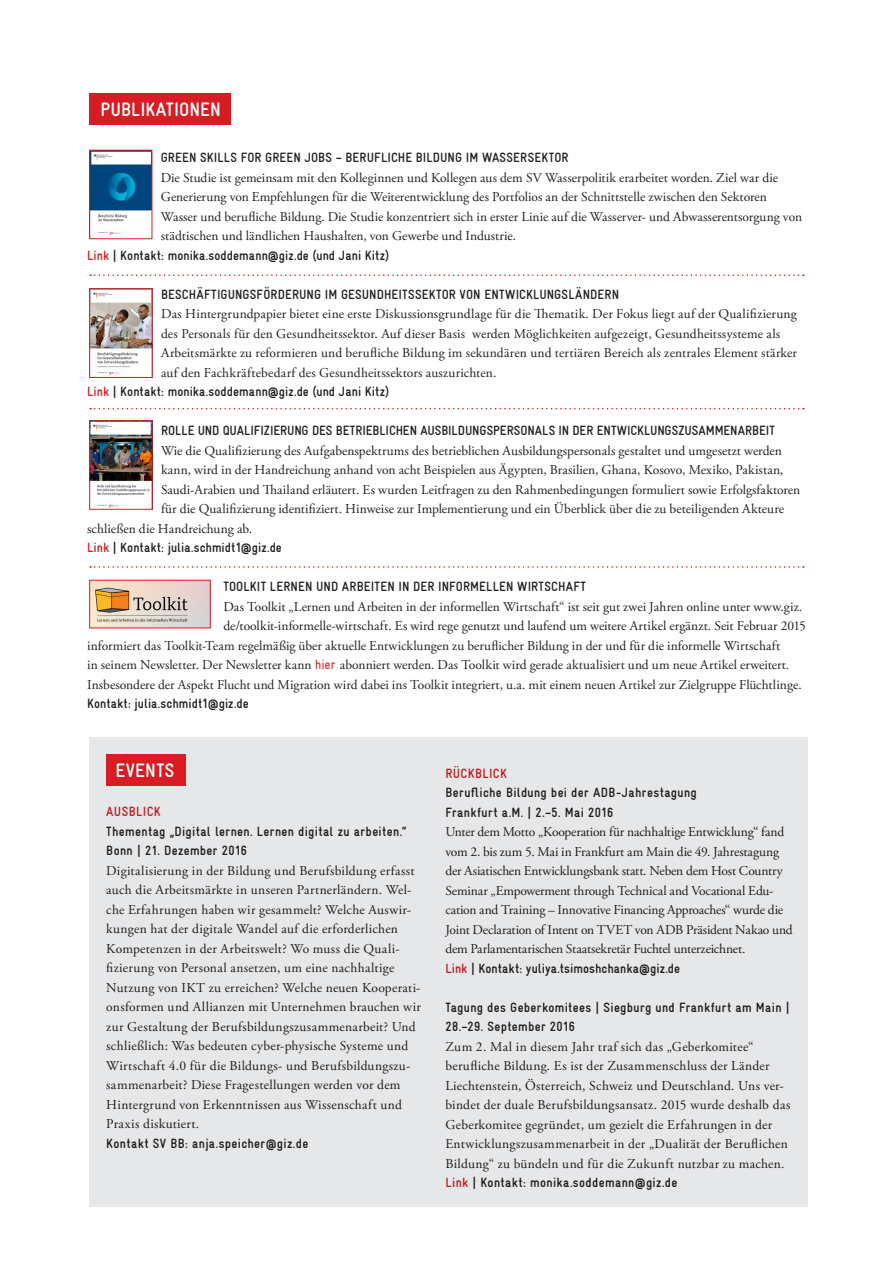
<style>
.page{position:relative;width:893px;height:1263px;background:#fff}
.page>*{position:absolute;margin:0;border:0;box-sizing:border-box;transform-origin:0 0}
.t1{font:700 condensed 19.5px "Gravur";letter-spacing:.01em;color:#fff}
.t2{font:13.5px/19.5px "Adobe Garamond Pro";letter-spacing:.01em;color:#231f20}
.t3{font:700 condensed 13.5px/19.5px "Gravur";letter-spacing:.01em;color:#231f20}
.t4{font:13.5px/19.5px "Adobe Garamond Pro";letter-spacing:-.015em;color:#231f20}
.t5{font:700 condensed 13.5px "Gravur";letter-spacing:.03em;color:#d81c23}
.s1{color:#d81c23}
.s2{font-family:"Gravur";font-stretch:condensed;color:#d81c23}
</style>
<div class="page">
<div style="left:89px;top:737px;width:719px;height:469px;background:#e6e7e9"></div>
<div style="left:89px;top:94px;width:142px;height:31px;background:#d81c23"></div>
<div style="left:106px;top:754px;width:79px;height:31px;background:#d81c23"></div>
<img style="left:91px;top:582px;width:118px;height:44px">
<div style="left:89px;top:580px;width:122px;height:48px;border:1px solid #d81c23"></div>
<img style="left:91px;top:152px;width:59px;height:83px">
<div style="left:89px;top:150px;width:63px;height:89px;border:1px solid #d81c23"></div>
<img style="left:91px;top:424px;width:59px;height:84px">
<div style="left:89px;top:420px;width:63px;height:90px;border:1px solid #d81c23"></div>
<img style="left:91px;top:292px;width:59px;height:83px">
<div style="left:89px;top:288px;width:63px;height:90px;border:1px solid #d81c23"></div>
<svg style="left:90px;top:274px;width:714px;height:2px"></svg>
<svg style="left:90px;top:408px;width:714px;height:1px"></svg>
<svg style="left:90px;top:566px;width:714px;height:2px"></svg>
<p class="t1" style="left:100px;top:99px;width:122px">PUBLIKATIONEN</p>
<p class="t3" style="left:161px;top:148px;width:409px">GREEN SKILLS FOR GREEN JOBS – BERUFLICHE BILDUNG IM WASSERSEKTOR</p>
<p class="t2" style="left:161px;top:168px;width:643px">Die Studie ist gemeinsam mit den Kolleginnen und Kollegen aus dem SV Wasserpolitik erarbeitet worden. Ziel war die Generierung von Empfehlungen für die Weiterentwicklung des Portfolios an der Schnittstelle zwischen den Sektoren Wasser und berufliche Bildung. Die Studie konzentriert sich in erster Linie auf die Wasserver- und Abwasserentsorgung von städtischen und ländlichen Haushalten, von Gewerbe und Industrie.</p>
<p class="t3" style="left:87px;top:245px;width:304px"><span class="s1">Link</span> | Kontakt: monika.soddemann@giz.de (und Jani Kitz)</p>
<p class="t3" style="left:161px;top:284px;width:460px">BESCHÄFTIGUNGSFÖRDERUNG IM GESUNDHEITSSEKTOR VON ENTWICKLUNGSLÄNDERN</p>
<p class="t2" style="left:161px;top:305px;width:638px">Das Hintergrundpapier bietet eine erste Diskussionsgrundlage für die Thematik. Der Fokus liegt auf der Qualifizierung des Personals für den Gesundheitssektor. Auf dieser Basis werden Möglichkeiten aufgezeigt, Gesundheitssysteme als Arbeitsmärkte zu reformieren und berufliche Bildung im sekundären und tertiären Bereich als zentrales Element stärker auf den Fachkräftebedarf des Gesundheitssektors auszurichten.</p>
<p class="t3" style="left:87px;top:382px;width:304px"><span class="s1">Link</span> | Kontakt: monika.soddemann@giz.de (und Jani Kitz)</p>
<p class="t3" style="left:161px;top:421px;width:615px">ROLLE UND QUALIFIZIERUNG DES BETRIEBLICHEN AUSBILDUNGSPERSONALS IN DER ENTWICKLUNGSZUSAMMENARBEIT</p>
<p class="t2" style="left:161px;top:441px;width:622px">Wie die Qualifizierung des Aufgabenspektrums des betrieblichen Ausbildungspersonals gestaltet und umgesetzt werden</p>
<p class="t2" style="left:161px;top:461px;width:624px">kann, wird in der Handreichung anhand von acht Beispielen aus Ägypten, Brasilien, Ghana, Kosovo, Mexiko, Pakistan,</p>
<p class="t2" style="left:161px;top:480px;width:641px">Saudi-Arabien und Thailand erläutert. Es wurden Leitfragen zu den Rahmenbedingungen formuliert sowie Erfolgsfaktoren</p>
<p class="t2" style="left:161px;top:500px;width:625px">für die Qualifizierung identifiziert. Hinweise zur Implementierung und ein Überblick über die zu beteiligenden Akteure</p>
<p class="t2" style="left:87px;top:519px;width:167px">schließen die Handreichung ab.</p>
<p class="t3" style="left:87px;top:538px;width:196px"><span class="s1">Link</span> | Kontakt: julia.schmidt1@giz.de</p>
<p class="t3" style="left:223px;top:577px;width:364px">TOOLKIT LERNEN UND ARBEITEN IN DER INFORMELLEN WIRTSCHAFT</p>
<p class="t2" style="left:223px;top:597px;width:580px">Das Toolkit „Lernen und Arbeiten in der informellen Wirtschaft“ ist seit gut zwei Jahren online unter www.giz.</p>
<p class="t2" style="left:223px;top:617px;width:584px">de/toolkit-informelle-wirtschaft. Es wird rege genutzt und laufend um weitere Artikel ergänzt. Seit Februar 2015</p>
<p class="t2" style="left:87px;top:636px;width:695px">informiert das Toolkit-Team regelmäßig über aktuelle Entwicklungen zu beruflicher Bildung in der und für die informelle Wirtschaft</p>
<p class="t2" style="left:87px;top:656px;width:704px">in seinem Newsletter. Der Newsletter kann <span class="s2">hier</span> abonniert werden. Das Toolkit wird gerade aktualisiert und um neue Artikel erweitert.</p>
<p class="t2" style="left:87px;top:675px;width:716px">Insbesondere der Aspekt Flucht und Migration wird dabei ins Toolkit integriert, u.a. mit einem neuen Artikel zur Zielgruppe Flüchtlinge.</p>
<p class="t3" style="left:87px;top:694px;width:163px">Kontakt: julia.schmidt1@giz.de</p>
<p class="t1" style="left:115px;top:759px;width:60px">EVENTS</p>
<p class="t5" style="left:106px;top:804px;width:56px">AUSBLICK</p>
<p class="t3" style="left:106px;top:821px;width:302px">Thementag „Digital lernen. Lernen digital zu arbeiten.“<br>Bonn | 21. Dezember 2016</p>
<p class="t2" style="left:106px;top:861px;width:316px">Digitalisierung in der Bildung und Berufsbildung erfasst auch die Arbeitsmärkte in unseren Partnerländern. Wel&shy;che Erfahrungen haben wir gesammelt? Welche Auswir&shy;kungen hat der digitale Wandel auf die erforderlichen Kompetenzen in der Arbeitswelt? Wo muss die Quali&shy;fizierung von Personal ansetzen, um eine nachhaltige Nutzung von IKT zu erreichen? Welche neuen Kooperati&shy;onsformen und Allianzen mit Unternehmen brauchen wir zur Gestaltung der Berufsbildungszusammenarbeit? Und schließlich: Was bedeuten cyber-physische Systeme und Wirtschaft 4.0 für die Bildungs- und Berufsbildungszu&shy;sammenarbeit? Diese Fragestellungen werden vor dem Hintergrund von Erkenntnissen aus Wissenschaft und Praxis diskutiert.</p>
<p class="t3" style="left:106px;top:1133px;width:204px">Kontakt SV BB: anja.speicher@giz.de</p>
<p class="t5" style="left:445px;top:765px;width:63px">RÜCKBLICK</p>
<p class="t3" style="left:445px;top:783px;width:253px">Berufliche Bildung bei der ADB-Jahrestagung<br>Frankfurt a.M. | 2.–5. Mai 2016</p>
<p class="t4" style="left:445px;top:822px;width:349px">Unter dem Motto „Kooperation für nachhaltige Entwicklung“ fand vom 2. bis zum 5. Mai in Frankfurt am Main die 49. Jahrestagung der Asiatischen Entwicklungsbank statt. Neben dem Host Country Seminar „Empowerment through Technical and Vocational Edu&shy;cation and Training – Innovative Financing Approaches“ wurde die Joint Declaration of Intent on TVET von ADB Präsident Nakao und dem Parlamentarischen Staatsekretär Fuchtel unterzeichnet.</p>
<p class="t3" style="left:445px;top:958px;width:236px"><span class="s1">Link</span> | Kontakt: yuliya.tsimoshchanka@giz.de</p>
<p class="t3" style="left:445px;top:997px;width:346px">Tagung des Geberkomitees | Siegburg und Frankfurt am Main |<br>28.–29. September 2016</p>
<p class="t2" style="left:445px;top:1037px;width:346px">Zum 2. Mal in diesem Jahr traf sich das „Geberkomitee“ berufliche Bildung. Es ist der Zusammenschluss der Länder Liechtenstein, Österreich, Schweiz und Deutschland. Uns ver&shy;bindet der duale Berufsbildungsansatz. 2015 wurde deshalb das Geberkomitee gegründet, um gezielt die Erfahrungen in der Entwicklungszusammenarbeit in der „Dualität der Beruflichen Bildung“ zu bündeln und für die Zukunft nutzbar zu machen.</p>
<p class="t3" style="left:445px;top:1173px;width:234px"><span class="s1">Link</span> | Kontakt: monika.soddemann@giz.de</p>
</div>
